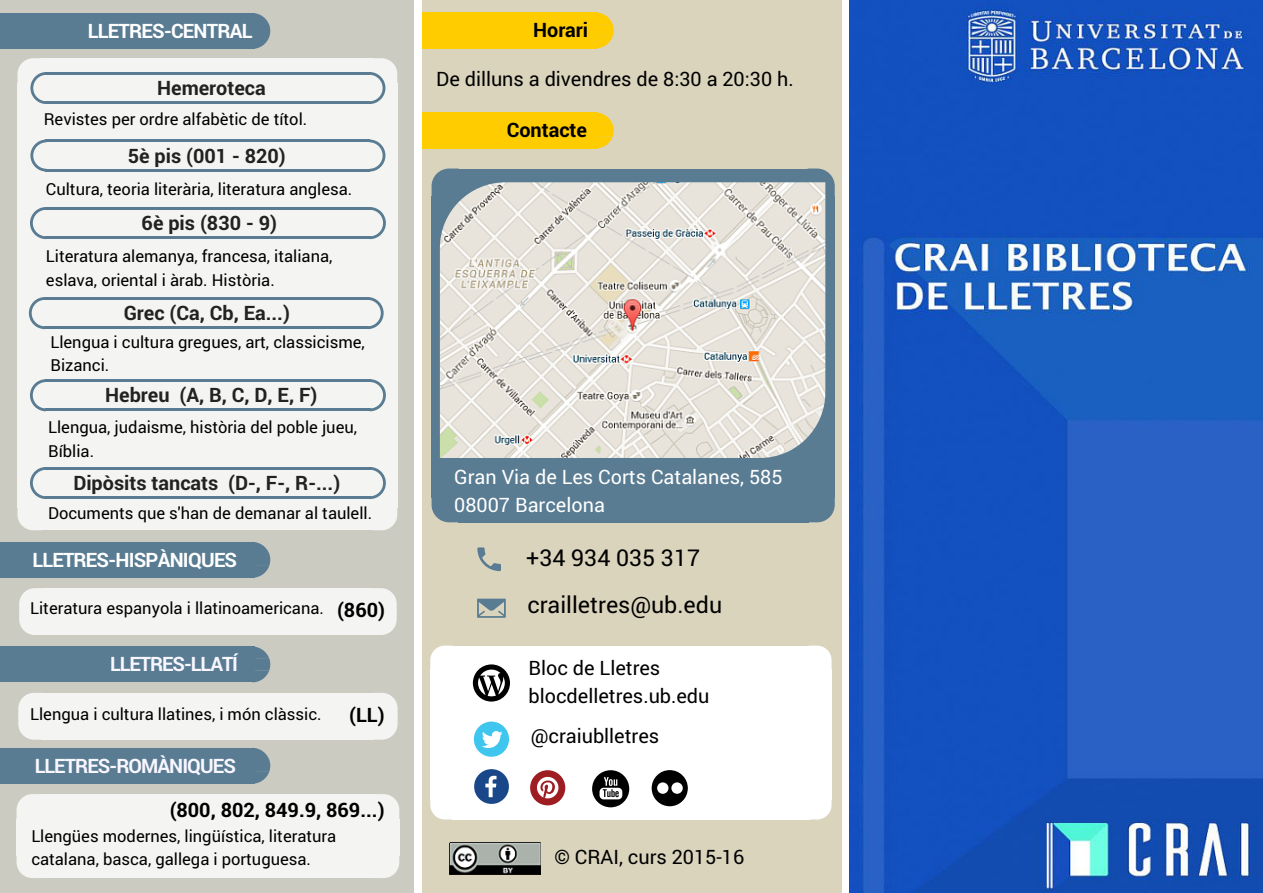
<style>
.page{position:relative;width:1263px;height:893px;background:#fff}
.page>*{position:absolute;margin:0;border:0;box-sizing:border-box;transform-origin:0 0}
.t1{font:23.1px "Roboto";color:#000}
.t2{font:700 19.8px "Roboto";color:#222}
.t3{font:19.8px/28px "Roboto";color:#000}
.t4{font:700 19.8px "Roboto";letter-spacing:-.05em;color:#f8f6ff}
.t5{font:700 19.8px "Roboto";color:#000}
.t6{font:19.8px/28px "Roboto";color:#fff}
.t7{font:700 19.8px "Roboto";letter-spacing:-.04em;color:#fff}
.t8{font:16.5px/23.5px "Roboto";color:#000}
</style>
<div class="page">
<img style="left:849px;top:0;width:414px;height:892px">
<div style="left:0;top:0;width:414px;height:892px;background:#cccbc1"></div>
<div style="left:43px;top:588px;width:330px;height:26px;background:#f4f4f2"></div>
<div style="left:43px;top:612px;width:330px;height:23px;background:#f4f4f2"></div>
<svg style="left:10px;top:577px;width:33px;height:58px"></svg>
<svg style="left:373px;top:588px;width:24px;height:47px"></svg>
<div style="left:373px;top:83px;width:24px;height:425px;background:#f4f4f2"></div>
<div style="left:34px;top:64px;width:355px;height:463px;background:#f4f4f2"></div>
<div style="left:41px;top:58px;width:333px;height:26px;background:#f4f4f2"></div>
<div style="left:17px;top:83px;width:25px;height:425px;background:#f4f4f2"></div>
<div style="left:41px;top:507px;width:333px;height:23px;background:#f4f4f2"></div>
<svg style="left:17px;top:508px;width:24px;height:22px"></svg>
<svg style="left:374px;top:508px;width:23px;height:22px"></svg>
<div style="left:422px;top:0;width:419px;height:892px;background:#dad4bd"></div>
<svg style="left:810px;top:645px;width:21px;height:24px"></svg>
<div style="left:809px;top:669px;width:22px;height:130px;background:#fff"></div>
<div style="left:444px;top:663px;width:382px;height:142px;background:#fff"></div>
<div style="left:452px;top:645px;width:358px;height:24px;background:#fff"></div>
<svg style="left:430px;top:645px;width:23px;height:24px"></svg>
<div style="left:430px;top:669px;width:23px;height:130px;background:#fff"></div>
<div style="left:452px;top:798px;width:358px;height:21px;background:#fff"></div>
<svg style="left:430px;top:799px;width:22px;height:20px"></svg>
<svg style="left:810px;top:799px;width:21px;height:20px"></svg>
<div style="left:474px;top:721px;width:35px;height:35px;background:#3fc6ee;border-radius:50%"></div>
<svg style="left:482px;top:731px;width:20px;height:17px"></svg>
<svg style="left:474px;top:769px;width:35px;height:34px"></svg>
<div style="left:530px;top:770px;width:35px;height:35px;background:#9e1d22;border-radius:50%"></div>
<svg style="left:537px;top:776px;width:21px;height:22px"></svg>
<svg style="left:473px;top:664px;width:37px;height:37px"></svg>
<svg style="left:808px;top:168px;width:27px;height:29px"></svg>
<div style="left:807px;top:197px;width:28px;height:301px;background:#597c92"></div>
<div style="left:450px;top:183px;width:374px;height:328px;background:#597c92"></div>
<div style="left:458px;top:168px;width:350px;height:29px;background:#597c92"></div>
<svg style="left:431px;top:168px;width:28px;height:29px"></svg>
<div style="left:431px;top:197px;width:28px;height:301px;background:#597c92"></div>
<div style="left:458px;top:497px;width:350px;height:25px;background:#597c92"></div>
<svg style="left:431px;top:498px;width:27px;height:24px"></svg>
<svg style="left:808px;top:498px;width:27px;height:24px"></svg>
<hr style="left:46px;top:169px;width:324px;height:3px;background:#597c92">
<hr style="left:46px;top:139px;width:324px;height:3px;background:#597c92">
<svg style="left:30px;top:139px;width:16px;height:33px"></svg>
<svg style="left:369px;top:139px;width:16px;height:33px"></svg>
<hr style="left:46px;top:101px;width:324px;height:3px;background:#597c92">
<hr style="left:46px;top:72px;width:324px;height:3px;background:#597c92">
<svg style="left:17px;top:58px;width:29px;height:46px"></svg>
<svg style="left:370px;top:58px;width:28px;height:46px"></svg>
<hr style="left:45px;top:236px;width:325px;height:3px;background:#597c92">
<hr style="left:45px;top:207px;width:325px;height:3px;background:#597c92">
<svg style="left:30px;top:207px;width:15px;height:32px"></svg>
<svg style="left:370px;top:207px;width:16px;height:32px"></svg>
<hr style="left:44px;top:326px;width:324px;height:3px;background:#597c92">
<hr style="left:44px;top:297px;width:324px;height:3px;background:#597c92">
<svg style="left:29px;top:297px;width:15px;height:32px"></svg>
<svg style="left:368px;top:297px;width:16px;height:32px"></svg>
<hr style="left:45px;top:408px;width:325px;height:3px;background:#597c92">
<hr style="left:45px;top:379px;width:325px;height:3px;background:#597c92">
<svg style="left:30px;top:379px;width:15px;height:32px"></svg>
<svg style="left:370px;top:379px;width:16px;height:32px"></svg>
<hr style="left:45px;top:496px;width:325px;height:3px;background:#597c92">
<hr style="left:45px;top:467px;width:325px;height:3px;background:#597c92">
<svg style="left:30px;top:467px;width:15px;height:32px"></svg>
<svg style="left:370px;top:467px;width:16px;height:32px"></svg>
<div style="left:2px;top:542px;width:253px;height:35px;background:#597c92"></div>
<svg style="left:255px;top:542px;width:15px;height:35px"></svg>
<hr style="left:0;top:542px;width:2px;height:35px;background:#597c92">
<div style="left:42px;top:692px;width:332px;height:26px;background:#f4f4f2"></div>
<div style="left:42px;top:717px;width:332px;height:22px;background:#f4f4f2"></div>
<svg style="left:18px;top:693px;width:24px;height:46px"></svg>
<svg style="left:373px;top:692px;width:24px;height:47px"></svg>
<div style="left:2px;top:646px;width:253px;height:36px;background:#597c92"></div>
<svg style="left:255px;top:646px;width:15px;height:36px"></svg>
<hr style="left:0;top:646px;width:2px;height:36px;background:#597c92">
<div style="left:2px;top:747px;width:253px;height:36px;background:#597c92"></div>
<svg style="left:252px;top:747px;width:18px;height:36px"></svg>
<hr style="left:0;top:747px;width:2px;height:36px;background:#597c92">
<svg style="left:376px;top:794px;width:23px;height:25px"></svg>
<div style="left:375px;top:819px;width:24px;height:37px;background:#f4f4f2"></div>
<div style="left:33px;top:817px;width:358px;height:40px;background:#f4f4f2"></div>
<div style="left:40px;top:794px;width:336px;height:26px;background:#f4f4f2"></div>
<svg style="left:17px;top:794px;width:23px;height:25px"></svg>
<div style="left:17px;top:819px;width:24px;height:37px;background:#f4f4f2"></div>
<div style="left:40px;top:855px;width:336px;height:23px;background:#f4f4f2"></div>
<svg style="left:17px;top:856px;width:23px;height:22px"></svg>
<svg style="left:376px;top:856px;width:23px;height:22px"></svg>
<img style="left:440px;top:182px;width:385px;height:276px">
<div style="left:427px;top:112px;width:170px;height:36px;background:#fc0"></div>
<svg style="left:597px;top:113px;width:17px;height:35px"></svg>
<div style="left:422px;top:112px;width:5px;height:36px;background:#fc0"></div>
<svg style="left:477px;top:547px;width:24px;height:24px"></svg>
<svg style="left:477px;top:598px;width:29px;height:19px"></svg>
<img style="left:450px;top:842px;width:91px;height:32px">
<svg style="left:592px;top:770px;width:37px;height:37px"></svg>
<svg style="left:651px;top:770px;width:37px;height:36px"></svg>
<div style="left:427px;top:12px;width:170px;height:36px;background:#fc0"></div>
<svg style="left:597px;top:12px;width:17px;height:36px"></svg>
<div style="left:422px;top:12px;width:5px;height:36px;background:#fc0"></div>
<div style="left:2px;top:13px;width:253px;height:36px;background:#597c92"></div>
<svg style="left:255px;top:13px;width:15px;height:36px"></svg>
<hr style="left:0;top:13px;width:2px;height:36px;background:#597c92">
<p class="t7" style="left:88px;top:18px;width:166px">LLETRES-CENTRAL</p>
<p class="t5" style="left:533px;top:16px;width:57px">Horari</p>
<p class="t4" style="left:32px;top:24px;width:161px">LLETRES-CENTRAL</p>
<p class="t2" style="left:157px;top:74px;width:110px">Hemeroteca</p>
<p class="t8" style="left:44px;top:107px;width:265px">Revistes per ordre alfabètic de títol.</p>
<p class="t2" style="left:128px;top:142px;width:160px">5è pis (001 - 820)</p>
<p class="t8" style="left:46px;top:176px;width:308px">Cultura, teoria literària, literatura anglesa.</p>
<p class="t2" style="left:142px;top:209px;width:137px">6è pis (830 - 9)</p>
<p class="t8" style="left:46px;top:244px;width:288px">Literatura alemanya, francesa, italiana, eslava, oriental i àrab. Història.</p>
<p class="t2" style="left:124px;top:299px;width:168px">Grec (Ca, Cb, Ea...)</p>
<p class="t8" style="left:50px;top:329px;width:316px">Llengua i cultura gregues, art, classicisme,<br>Bizanci.</p>
<p class="t2" style="left:105px;top:381px;width:214px">Hebreu (A, B, C, D, E, F)</p>
<p class="t8" style="left:48px;top:415px;width:310px">Llengua, judaisme, història del poble jueu,<br>Bíblia.</p>
<p class="t2" style="left:73px;top:468px;width:268px">Dipòsits tancats (D-, F-, R-...)</p>
<p class="t8" style="left:48px;top:500px;width:325px">Documents que s'han de demanar al taulell.</p>
<p class="t7" style="left:32px;top:546px;width:206px">LLETRES-HISPÀNIQUES</p>
<p class="t8" style="left:30px;top:596px;width:295px">Literatura espanyola i llatinoamericana.</p>
<p class="t4" style="left:110px;top:650px;width:130px">LLETRES-LLATÍ</p>
<p class="t8" style="left:30px;top:702px;width:293px">Llengua i cultura llatines, i món clàssic.</p>
<p class="t4" style="left:35px;top:752px;width:203px">LLETRES-ROMÀNIQUES</p>
<p class="t5" style="left:337px;top:596px;width:49px">(860)</p>
<p class="t5" style="left:349px;top:701px;width:37px">(LL)</p>
<p class="t5" style="left:170px;top:796px;width:216px">(800, 802, 849.9, 869...)</p>
<p class="t8" style="left:31px;top:823px;width:306px">Llengües modernes, lingüística, literatura catalana, basca, gallega i portuguesa.</p>
<p class="t3" style="left:436px;top:64px;width:359px">De dilluns a divendres de 8:30 a 20:30 h.</p>
<p class="t5" style="left:507px;top:116px;width:82px">Contacte</p>
<p class="t6" style="left:454px;top:462px;width:330px">Gran Via de Les Corts Catalanes, 585<br>08007 Barcelona</p>
<h1 class="t1" style="left:526px;top:542px;width:175px">+34 934 035 317</h1>
<h1 class="t1" style="left:527px;top:589px;width:196px">crailletres@ub.edu</h1>
<p class="t3" style="left:528px;top:653px;width:182px">Bloc de Lletres blocdelletres.ub.edu</p>
<p class="t3" style="left:531px;top:721px;width:130px">@craiublletres</p>
<p class="t3" style="left:554px;top:842px;width:191px">© CRAI, curs 2015-16</p>
</div>
